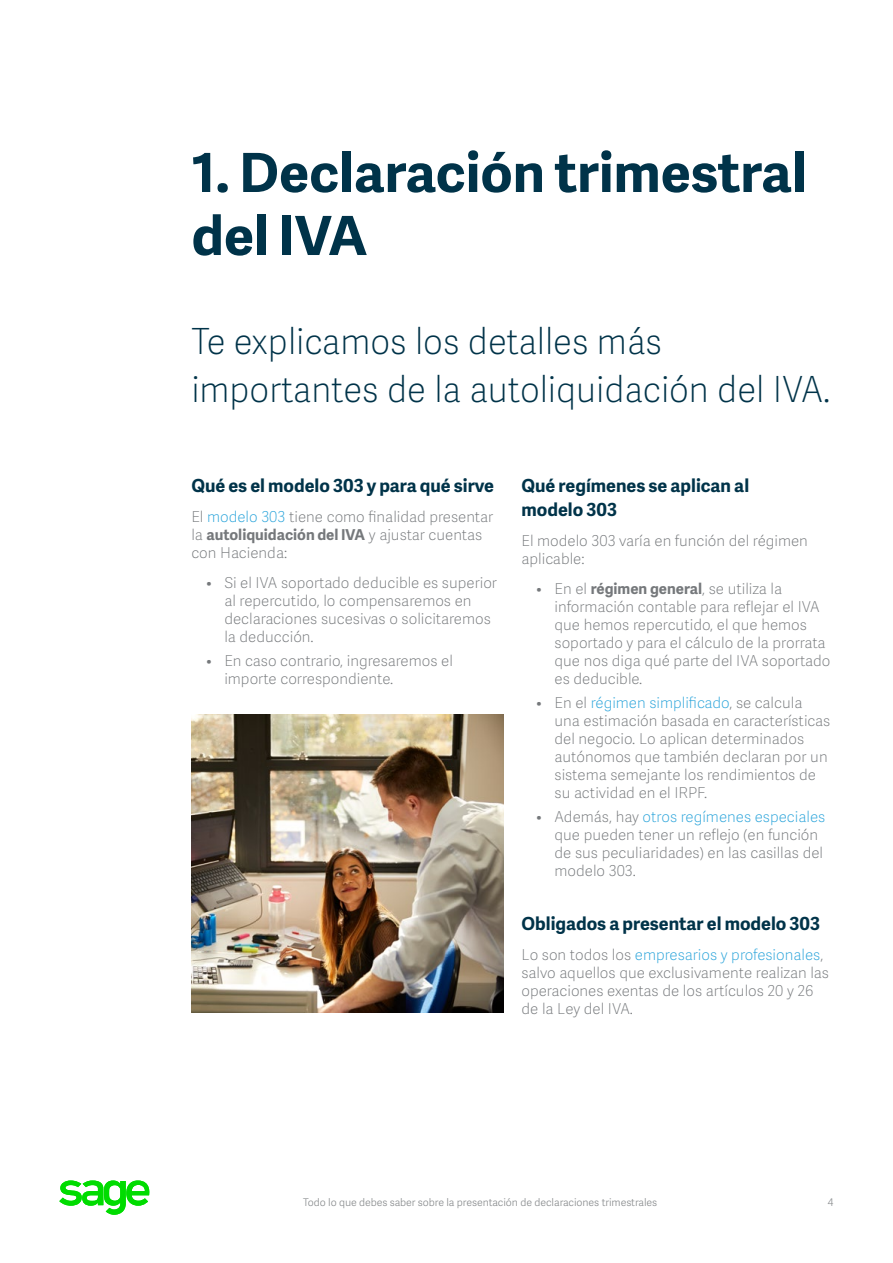
<style>
.page{position:relative;width:893px;height:1263px;background:#fff}
.page>*{position:absolute;margin:0;border:0;box-sizing:border-box;transform-origin:0 0}
.t1{font:700 54px/63px "Adelle Sans SAGE";color:#003349}
.t2{font:36px/48px "Adelle Sans SAGE Th";color:#003349;scale:.96 1}
.t3{font:700 18px/24px "Adelle Sans SAGE";color:#003349}
.t4{font:15px/18px "Adelle Sans SAGE Th";color:#75787b}
.t5{font:700 15px "Adelle Sans SAGE";color:#75787b}
.t6{font:10.5px "Adelle Sans SAGE Lt";letter-spacing:-.005em;color:#888b8d}
.s1{color:#28a3da}
.s2{font-family:"Adelle Sans SAGE Th";font-weight:400}
.s3{font-family:"Adelle Sans SAGE";font-weight:700}
</style>
<div class="page">
<svg style="left:59px;top:1181px;width:91px;height:34px"></svg>
<img style="left:191px;top:714px;width:312px;height:298px">
<h1 class="t1" style="left:191px;top:139px;width:616px">1. Declaración trimestral del IVA</h1>
<h2 class="t2" style="left:191px;top:316px;width:667px">Te explicamos los detalles más importantes de la autoliquidación del IVA.</h2>
<p class="t3" style="left:191px;top:473px;width:304px">Qué es el modelo 303 y para qué sirve</p>
<p class="t4" style="left:191px;top:507px;width:303px">El <span class="s1">modelo 303</span> tiene como finalidad presentar</p>
<p class="t5" style="left:191px;top:524px;width:292px"><span class="s2">la</span> autoliquidación del IVA <span class="s2">y ajustar cuentas</span></p>
<p class="t4" style="left:191px;top:543px;width:97px">con Hacienda:</p>
<p class="t4" style="left:224px;top:573px;width:274px;text-indent:-18px">• Si el IVA soportado deducible es superior al repercutido, lo compensaremos en declaraciones sucesivas o solicitaremos la deducción.</p>
<p class="t4" style="left:224px;top:651px;width:230px;text-indent:-18px">• En caso contrario, ingresaremos el importe correspondiente.</p>
<p class="t3" style="left:521px;top:473px;width:229px">Qué regímenes se aplican al modelo 303</p>
<p class="t4" style="left:521px;top:531px;width:288px">El modelo 303 varía en función del régimen aplicable:</p>
<p class="t4" style="left:554px;top:579px;width:277px;text-indent:-18px">• En el <span class="s3">régimen general</span>, se utiliza la información contable para reflejar el IVA que hemos repercutido, el que hemos soportado y para el cálculo de la prorrata que nos diga qué parte del IVA soportado es deducible.</p>
<p class="t4" style="left:554px;top:693px;width:277px;text-indent:-18px">• En el <span class="s1">régimen simplificado</span>, se calcula una estimación basada en características del negocio. Lo aplican determinados autónomos que también declaran por un sistema semejante los rendimientos de su actividad en el IRPF.</p>
<p class="t4" style="left:554px;top:807px;width:272px;text-indent:-18px">• Además, hay <span class="s1">otros regímenes especiales </span>que pueden tener un reflejo (en función de sus peculiaridades) en las casillas del modelo 303.</p>
<p class="t3" style="left:521px;top:911px;width:300px">Obligados a presentar el modelo 303</p>
<p class="t4" style="left:521px;top:945px;width:309px">Lo son todos los <span class="s1">empresarios y profesionales</span>, salvo aquellos que exclusivamente realizan las operaciones exentas de los artículos 20 y 26 de la Ley del IVA.</p>
<p class="t6" style="left:303px;top:1195px;width:355px">Todo lo que debes saber sobre la presentación de declaraciones trimestrales</p>
<p class="t6" style="left:827px;top:1195px;width:7px">4</p>
</div>
